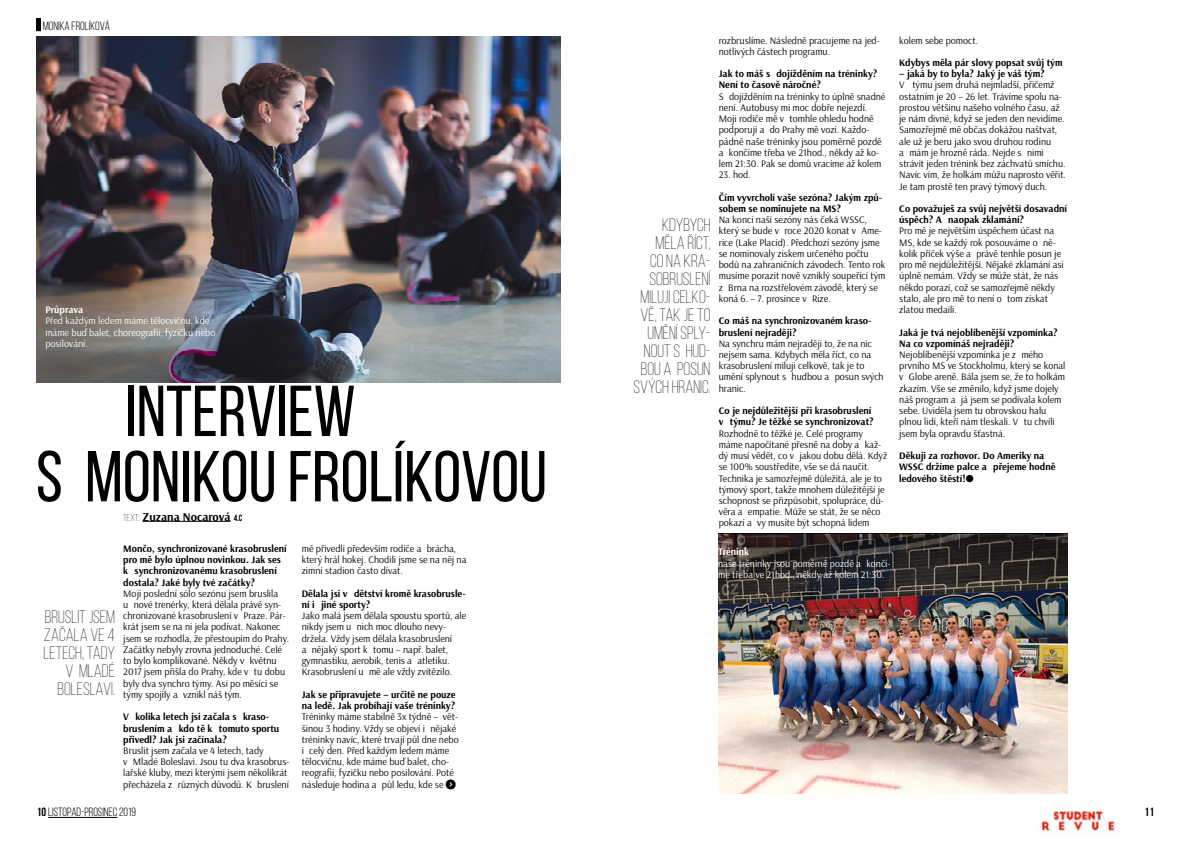
<style>
.page{position:relative;width:1191px;height:842px;background:#fff}
.page>*{position:absolute;margin:0;border:0;box-sizing:border-box;transform-origin:0 0}
.t1{font:72px "Bebas Neue";color:#000}
.t2{font:300 18px/18px "Bebas Neue";color:#000;text-align:right}
.t3{font:12px "Bebas Neue";color:#000}
.t4{font:700 12px "Arsenal";color:#000}
.t5{font:700 12px "Bebas Neue";color:#000}
.t6{font:10px/11.2px "Arsenal";color:#000}
.t7{font:700 10px/11.2px "Arsenal";color:#000}
.t8{font:10px/11.2px "Arsenal";color:#fff}
.t9{font:700 10px "Arsenal";color:#fff}
.s1{font-family:"Bebas Neue";font-weight:300;font-size:10px}
.s2{font-family:"Bebas Neue";font-size:9px}
.s3{font-weight:700}
</style>
<div class="page">
<div style="left:36px;top:18px;width:5px;height:13px;background:#000"></div>
<img style="left:1037px;top:810px;width:78px;height:24px">
<img style="left:36px;top:36px;width:525px;height:347px">
<img style="left:718px;top:534px;width:349px;height:260px">
<hr style="left:143px;top:521px;width:88px;height:1px;background:#000">
<hr style="left:48px;top:817px;width:69px;height:1px;background:#000">
<p class="t3" style="left:43px;top:19px;width:69px">MONIKA FROLÍKOVÁ</p>
<p class="t9" style="left:45px;top:304px;width:39px">Průprava</p>
<p class="t8" style="left:45px;top:315px;width:171px">Před každým ledem máme tělocvičnu, kde máme buď balet, choreografii, fyzičku nebo posilování.</p>
<h1 class="t1" style="left:125px;top:372px;width:232px">INTERVIEW</h1>
<h1 class="t1" style="left:36px;top:437px;width:512px">S MONIKOU FROLÍKOVOU</h1>
<p class="t4" style="left:123px;top:509px;width:120px"><span class="s1">TEXT:</span> Zuzana Nocarová <span class="s2">4.c</span></p>
<h2 class="t2" style="left:44px;top:608px;width:73px">BRUSLIT JSEM<br>ZAČALA VE 4<br>LETECH, TADY<br>V MLADÉ<br>BOLESLAVI.</h2>
<p class="t7" style="left:123px;top:543px;width:165px">Mončo, synchronizované krasobruslení pro mě bylo úplnou novinkou. Jak ses k synchronizovanému krasobruslení dostala? Jaké byly tvé začátky?</p>
<p class="t6" style="left:123px;top:588px;width:167px">Moji poslední sólo sezónu jsem bruslila<br>u nové trenérky, která dělala právě syn&shy;chronizované krasobruslení v Praze. Pár&shy;krát jsem se na ni jela podívat. Nakonec jsem se rozhodla, že přestoupím do Prahy.<br>Začátky nebyly zrovna jednoduché. Celé to bylo komplikované. Někdy v květnu 2017 jsem přišla do Prahy, kde v tu dobu byly dva synchro týmy. Asi po měsíci se týmy spojily a vznikl náš tým.</p>
<p class="t7" style="left:123px;top:712px;width:157px">V kolika letech jsi začala s kraso&shy;bruslením a kdo tě k tomuto sportu přivedl? Jak jsi začínala?</p>
<p class="t6" style="left:123px;top:745px;width:168px">Bruslit jsem začala ve 4 letech, tady<br>v Mladé Boleslavi. Jsou tu dva krasobrus&shy;lařské kluby, mezi kterými jsem několikrát přecházela z různých důvodů. K bruslení</p>
<p class="t6" style="left:302px;top:543px;width:166px">mě přivedli především rodiče a brácha, který hrál hokej. Chodili jsme se na něj na zimní stadion často dívat.</p>
<p class="t7" style="left:302px;top:588px;width:165px">Dělala jsi v dětství kromě krasobrusle&shy;ní i jiné sporty?</p>
<p class="t6" style="left:302px;top:610px;width:166px">Jako malá jsem dělala spoustu sportů, ale nikdy jsem u nich moc dlouho nevy&shy;držela. Vždy jsem dělala krasobruslení<br>a nějaký sport k tomu – např. balet, gymnastiku, aerobik, tenis a atletiku.<br>Krasobruslení u mě ale vždy zvítězilo.</p>
<p class="t7" style="left:302px;top:689px;width:155px">Jak se připravujete – určitě ne pouze na ledě. Jak probíhají vaše tréninky?</p>
<p class="t6" style="left:302px;top:711px;width:158px">Tréninky máme stabilně 3x týdně – vět&shy;šinou 3 hodiny. Vždy se objeví i nějaké tréninky navíc, které trvají půl dne nebo i celý den. Před každým ledem máme tělocvičnu, kde máme buď balet, cho&shy;reografii, fyzičku nebo posilování. Poté následuje hodina a půl ledu, kde se</p>
<h2 class="t2" style="left:633px;top:216px;width:78px">KDYBYCH<br>MĚLA ŘÍCT,<br>CO NA KRA-<br>SOBRUSLENÍ<br>MILUJI CELKO-<br>VĚ, TAK JE TO<br>UMĚNÍ SPLY-<br>NOUT S HUD-<br>BOU A POSUN<br>SVÝCH HRANIC.</h2>
<p class="t6" style="left:719px;top:35px;width:162px">rozbruslíme. Následně pracujeme na jed&shy;notlivých částech programu.</p>
<p class="t7" style="left:719px;top:69px;width:160px">Jak to máš s dojížděním na tréninky?<br>Není to časově náročné?</p>
<p class="t6" style="left:719px;top:91px;width:168px">S dojížděním na tréninky to úplně snadné není. Autobusy mi moc dobře nejezdí.<br>Moji rodiče mě v tomhle ohledu hodně podporují a do Prahy mě vozí. Každo&shy;pádně naše tréninky jsou poměrně pozdě a končíme třeba ve 21hod., někdy až ko&shy;lem 21:30. Pak se domů vracíme až kolem</p>
<p class="t6" style="left:719px;top:169px;width:33px">23. hod.</p>
<p class="t7" style="left:719px;top:192px;width:165px">Čím vyvrcholí vaše sezóna? Jakým způ&shy;sobem se nominujete na MS?</p>
<p class="t6" style="left:719px;top:214px;width:168px">Na konci naší sezóny nás čeká WSSC, který se bude v roce 2020 konat v Ame&shy;rice (Lake Placid). Předchozí sezóny jsme se nominovaly ziskem určeného počtu bodů na zahraničních závodech. Tento rok musíme porazit nově vzniklý soupeřící tým z Brna na rozstřelovém závodě, který se koná 6. – 7. prosince v Rize.</p>
<p class="t7" style="left:719px;top:316px;width:154px">Co máš na synchronizovaném kraso&shy;bruslení nejraději?</p>
<p class="t6" style="left:719px;top:338px;width:166px">Na synchru mám nejraději to, že na nic nejsem sama. Kdybych měla říct, co na krasobruslení miluji celkově, tak je to umění splynout s hudbou a posun svých hranic.</p>
<p class="t7" style="left:719px;top:405px;width:156px">Co je nejdůležitější při krasobruslení v týmu? Je těžké se synchronizovat?</p>
<p class="t6" style="left:719px;top:428px;width:170px">Rozhodně to těžké je. Celé programy máme napočítané přesně na doby a kaž&shy;dý musí vědět, co v jakou dobu dělá. Když se 100% soustředíte, vše se dá naučit.<br>Technika je samozřejmě důležitá, ale je to týmový sport, takže mnohem důležitější je schopnost se přizpůsobit, spolupráce, dů&shy;věra a empatie. Může se stát, že se něco pokazí a vy musíte být schopná lidem</p>
<p class="t9" style="left:718px;top:546px;width:32px">Trénink</p>
<p class="t8" style="left:718px;top:558px;width:174px">naše tréninky jsou poměrně pozdě a končí&shy;me třeba ve 21hod., někdy až kolem 21:30.</p>
<p class="t6" style="left:899px;top:35px;width:80px">kolem sebe pomoct.</p>
<p class="t7" style="left:899px;top:57px;width:165px">Kdybys měla pár slovy popsat svůj tým</p>
<p class="t7" style="left:899px;top:69px;width:147px">– jaká by to byla? Jaký je váš tým?</p>
<p class="t6" style="left:899px;top:80px;width:168px">V týmu jsem druhá nejmladší, přičemž ostatním je 20 – 26 let. Trávíme spolu na&shy;prostou většinu našeho volného času, až je nám divné, když se jeden den nevidíme.<br>Samozřejmě mě občas dokážou naštvat, ale už je beru jako svou druhou rodinu<br>a mám je hrozně ráda. Nejde s nimi strávit jeden trénink bez záchvatů smíchu.<br>Navíc vím, že holkám můžu naprosto věřit.<br>Je tam prostě ten pravý týmový duch.</p>
<p class="t7" style="left:899px;top:203px;width:169px">Co považuješ za svůj největší dosavadní úspěch? A naopak zklamání?</p>
<p class="t6" style="left:899px;top:226px;width:166px">Pro mě je největším úspěchem účast na MS, kde se každý rok posouváme o ně&shy;kolik příček výše a právě tenhle posun je pro mě nejdůležitější. Nějaké zklamání asi úplně nemám. Vždy se může stát, že nás někdo porazí, což se samozřejmě někdy stalo, ale pro mě to není o tom získat zlatou medaili.</p>
<p class="t7" style="left:899px;top:327px;width:160px">Jaká je tvá nejoblíbenější vzpomínka?<br>Na co vzpomínáš nejraději?</p>
<p class="t6" style="left:899px;top:349px;width:168px">Nejoblíbenější vzpomínka je z mého prvního MS ve Stockholmu, který se konal v Globe areně. Bála jsem se, že to holkám zkazím. Vše se změnilo, když jsme dojely náš program a já jsem se podívala kolem sebe. Uviděla jsem tu obrovskou halu plnou lidí, kteří nám tleskali. V tu chvíli jsem byla opravdu šťastná.</p>
<p class="t7" style="left:899px;top:450px;width:158px">Děkuji za rozhovor. Do Ameriky na<br>WSSC držíme palce a přejeme hodně ledového štěstí!●</p>
<p class="t3" style="left:37px;top:805px;width:101px"><span class="s3">10</span> LISTOPAD-PROSINEC 2019</p>
<p class="t5" style="left:1144px;top:805px;width:11px">11</p>
</div>
